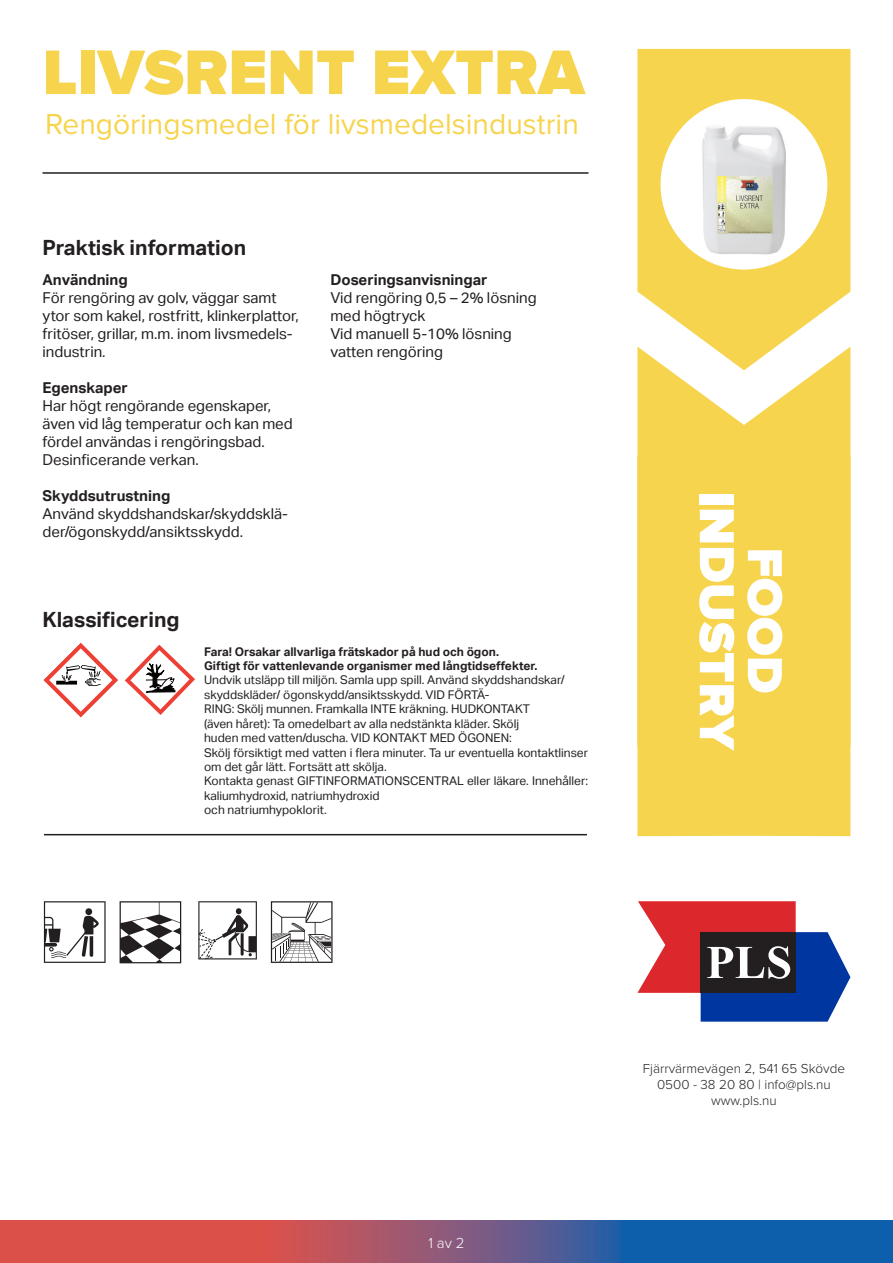
<style>
.page{position:relative;width:893px;height:1263px;background:#fff}
.page>*{position:absolute;margin:0;border:0;box-sizing:border-box;transform-origin:0 0}
.t1{font:900 65.25px "Proxima Nova";color:#f7d44e}
.t2{font:900 51px "Proxima Nova";color:#fff}
.t3{font:30px "Proxima Nova";color:#f7d44e}
.t4{font:700 21px "Aktiv Grotesk";color:#231f20}
.t5{font:15px/18px "Aktiv Grotesk";color:#231f20}
.t6{font:700 15px "Aktiv Grotesk";color:#231f20}
.t7{font:300 15px "Proxima Nova";color:#fff}
.t8{font:300 13.5px "Proxima Nova";color:#231f20}
.t9{font:12px/14.4px "Aktiv Grotesk";color:#231f20}
.t10{font:700 12px "Aktiv Grotesk";color:#231f20}
</style>
<div class="page">
<svg style="left:637px;top:901px;width:213px;height:121px"></svg>
<hr style="left:44px;top:834px;width:543px;height:1px;background:#231f20">
<hr style="left:43px;top:172px;width:545px;height:2px;background:#231f20">
<svg style="left:637px;top:49px;width:213px;height:298px;background:#f7d860"></svg>
<svg style="left:637px;top:347px;width:213px;height:108px;fill:#f7d44e"></svg>
<div style="left:637px;top:455px;width:213px;height:381px;background:#f7d44e"></div>
<div style="left:660px;top:99px;width:167px;height:171px;background:#fff;border-radius:50%"></div>
<svg style="left:0;top:1220px;width:893px;height:43px;background:#7b577a"></svg>
<img style="left:702px;top:126px;width:84px;height:129px">
<svg style="left:43px;top:643px;width:75px;height:75px"></svg>
<svg style="left:125px;top:645px;width:70px;height:70px"></svg>
<svg style="left:271px;top:901px;width:62px;height:62px"></svg>
<svg style="left:198px;top:901px;width:59px;height:58px"></svg>
<svg style="left:120px;top:901px;width:61px;height:62px"></svg>
<svg style="left:44px;top:901px;width:62px;height:62px"></svg>
<p class="t1" style="left:43px;top:35px;width:543px">LIVSRENT EXTRA</p>
<p class="t3" style="left:45px;top:106px;width:535px">Rengöringsmedel för livsmedelsindustrin</p>
<p class="t4" style="left:43px;top:235px;width:205px">Praktisk information</p>
<p class="t6" style="left:43px;top:271px;width:87px">Användning</p>
<p class="t5" style="left:43px;top:289px;width:258px">För rengöring av golv, väggar samt ytor som kakel, rostfritt, klinkerplattor, fritöser, grillar, m.m. inom livsmedels&shy;industrin.</p>
<p class="t6" style="left:43px;top:379px;width:87px">Egenskaper</p>
<p class="t5" style="left:43px;top:397px;width:252px">Har högt rengörande egenskaper, även vid låg temperatur och kan med fördel användas i rengöringsbad.<br>Desinficerande verkan.</p>
<p class="t6" style="left:43px;top:487px;width:129px">Skyddsutrustning</p>
<p class="t5" style="left:43px;top:505px;width:247px">Använd skyddshandskar/skyddsklä&shy;der/ögonskydd/ansiktsskydd.</p>
<p class="t4" style="left:43px;top:608px;width:139px">Klassificering</p>
<p class="t6" style="left:330px;top:271px;width:159px">Doseringsanvisningar</p>
<p class="t5" style="left:330px;top:289px;width:208px">Vid rengöring 0,5 – 2% lösning</p>
<p class="t5" style="left:330px;top:307px;width:97px">med högtryck</p>
<p class="t5" style="left:330px;top:325px;width:183px">Vid manuell 5-10% lösning</p>
<p class="t5" style="left:330px;top:343px;width:114px">vatten rengöring</p>
<p class="t10" style="left:204px;top:644px;width:296px">Fara! Orsakar allvarliga frätskador på hud och ögon.</p>
<p class="t10" style="left:204px;top:659px;width:335px">Giftigt för vattenlevande organismer med långtidseffekter.</p>
<p class="t9" style="left:204px;top:673px;width:362px">Undvik utsläpp till miljön. Samla upp spill. Använd skyddshandskar/</p>
<p class="t9" style="left:204px;top:687px;width:287px">skyddskläder/ ögonskydd/ansiktsskydd. VID FÖRTÄ-</p>
<p class="t9" style="left:204px;top:702px;width:327px">RING: Skölj munnen. Framkalla INTE kräkning. HUDKONTAKT</p>
<p class="t9" style="left:204px;top:716px;width:316px">(även håret): Ta omedelbart av alla nedstänkta kläder. Skölj</p>
<p class="t9" style="left:204px;top:731px;width:309px">huden med vatten/duscha. VID KONTAKT MED ÖGONEN:</p>
<p class="t9" style="left:204px;top:745px;width:385px">Skölj försiktigt med vatten i flera minuter. Ta ur eventuella kontaktlinser om det går lätt. Fortsätt att skölja.</p>
<p class="t9" style="left:204px;top:774px;width:386px">Kontakta genast GIFTINFORMATIONSCENTRAL eller läkare. Innehåller: kaliumhydroxid, natriumhydroxid</p>
<p class="t9" style="left:204px;top:803px;width:124px">och natriumhypoklorit.</p>
<p class="t2" style="left:746px;top:491px;width:262px;rotate:90deg">INDUSTRY</p>
<p class="t2" style="left:794px;top:547px;width:147px;rotate:90deg">FOOD</p>
<p class="t7" style="left:428px;top:1231px;width:38px">1 av 2</p>
<p class="t8" style="left:643px;top:1058px;width:204px">Fjärrvärmevägen 2, 541 65 Skövde</p>
<p class="t8" style="left:657px;top:1074px;width:175px">0500 - 38 20 80 | info@pls.nu</p>
<p class="t8" style="left:711px;top:1090px;width:67px">www.pls.nu</p>
</div>
